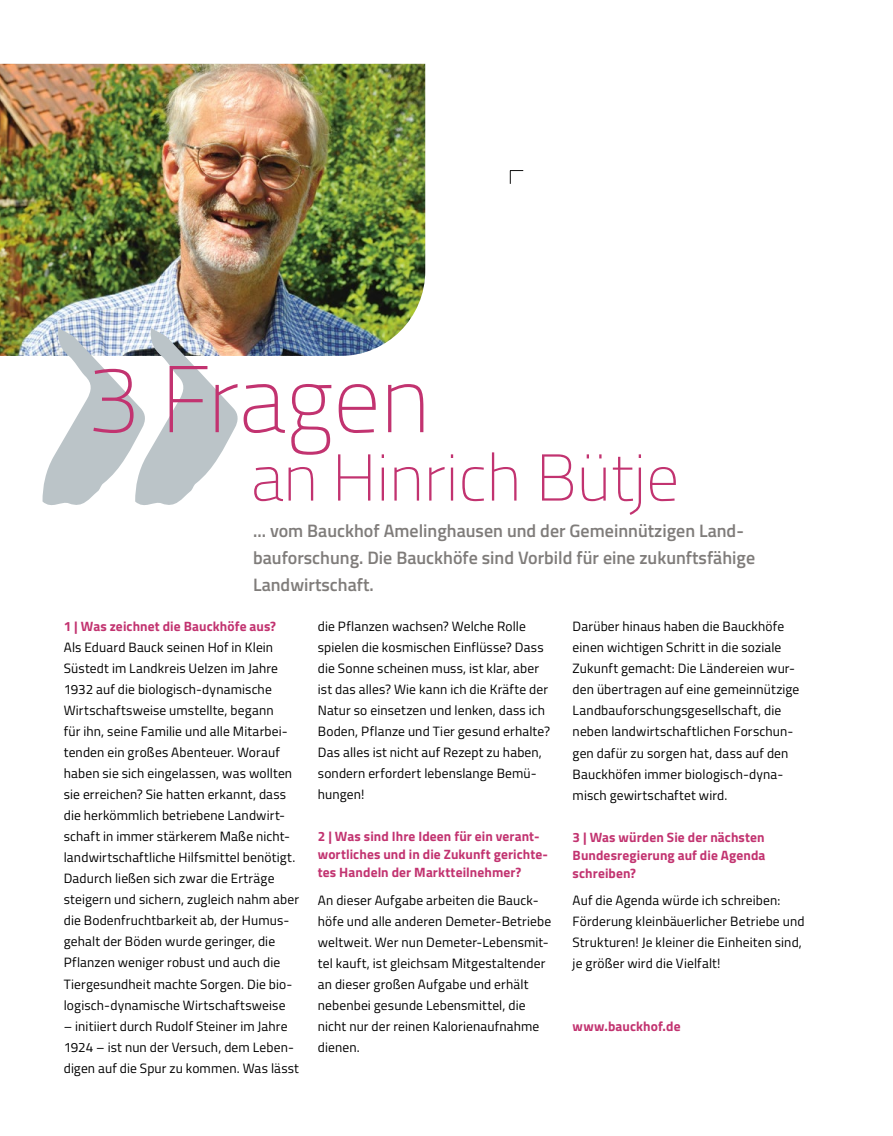
<style>
.page{position:relative;width:893px;height:1136px;background:#fff}
.page>*{position:absolute;margin:0;border:0;box-sizing:border-box;transform-origin:0 0}
.t1{font:100 94.5px "Titillium";color:#c23370}
.t2{font:100 66px "Titillium";color:#c23370}
.t3{font:600 18px/27px "Titillium";color:#7f7c7a}
.t4{font:13.5px/21px "Titillium";letter-spacing:.01em;color:#000}
.t5{font:700 13.5px/18px "Titillium";letter-spacing:.01em;color:#c23370}
</style>
<div class="page">
<img style="left:0;top:64px;width:425px;height:292px">
<svg style="left:510px;top:170px;width:13px;height:14px"></svg>
<svg style="left:43px;top:328px;width:196px;height:177px"></svg>
<h1 class="t1" style="left:87px;top:332px;width:345px">3 Fragen</h1>
<h2 class="t2" style="left:251px;top:430px;width:430px">an Hinrich Bütje</h2>
<h3 class="t3" style="left:253px;top:516px;width:503px">... vom Bauckhof Amelinghausen und der Gemeinnützigen Land&shy;bauforschung. Die Bauckhöfe sind Vorbild für eine zukunftsfähige<br>Landwirtschaft.</h3>
<p class="t5" style="left:64px;top:616px;width:214px">1 | Was zeichnet die Bauckhöfe aus?</p>
<p class="t4" style="left:64px;top:636px;width:237px">Als Eduard Bauck seinen Hof in Klein Süstedt im Landkreis Uelzen im Jahre 1932 auf die biologisch-dynamische Wirtschaftsweise umstellte, begann<br>für ihn, seine Familie und alle Mitarbei&shy;tenden ein großes Abenteuer. Worauf haben sie sich eingelassen, was wollten sie erreichen? Sie hatten erkannt, dass die herkömmlich betriebene Landwirt&shy;schaft in immer stärkerem Maße nicht&shy;landwirtschaftliche Hilfsmittel benötigt.<br>Dadurch ließen sich zwar die Erträge steigern und sichern, zugleich nahm aber die Bodenfruchtbarkeit ab, der Humus&shy;gehalt der Böden wurde geringer, die Pflanzen weniger robust und auch die Tiergesundheit machte Sorgen. Die bio&shy;logisch-dynamische Wirtschaftsweise</p>
<p class="t4" style="left:64px;top:1014px;width:237px">– initiiert durch Rudolf Steiner im Jahre<br>1924 – ist nun der Versuch, dem Leben&shy;digen auf die Spur zu kommen. Was lässt</p>
<p class="t4" style="left:318px;top:615px;width:234px">die Pflanzen wachsen? Welche Rolle spielen die kosmischen Einflüsse? Dass die Sonne scheinen muss, ist klar, aber ist das alles? Wie kann ich die Kräfte der Natur so einsetzen und lenken, dass ich Boden, Pflanze und Tier gesund erhalte?<br>Das alles ist nicht auf Rezept zu haben, sondern erfordert lebenslange Bemü&shy;hungen!</p>
<p class="t5" style="left:318px;top:827px;width:232px">2 | Was sind Ihre Ideen für ein verant&shy;wortliches und in die Zukunft gerichte&shy;tes Handeln der Marktteilnehmer?</p>
<p class="t4" style="left:318px;top:888px;width:235px">An dieser Aufgabe arbeiten die Bauck&shy;höfe und alle anderen Demeter-Betriebe weltweit. Wer nun Demeter-Lebensmit&shy;tel kauft, ist gleichsam Mitgestaltender an dieser großen Aufgabe und erhält nebenbei gesunde Lebensmittel, die nicht nur der reinen Kalorienaufnahme dienen.</p>
<p class="t4" style="left:573px;top:615px;width:228px">Darüber hinaus haben die Bauckhöfe einen wichtigen Schritt in die soziale Zukunft gemacht: Die Ländereien wur&shy;den übertragen auf eine gemeinnützige Landbauforschungsgesellschaft, die neben landwirtschaftlichen Forschun&shy;gen dafür zu sorgen hat, dass auf den Bauckhöfen immer biologisch-dyna&shy;misch gewirtschaftet wird.</p>
<p class="t5" style="left:573px;top:827px;width:194px;text-align:justify">3 | Was würden Sie der nächsten Bundesregierung auf die Agenda schreiben?</p>
<p class="t4" style="left:573px;top:888px;width:233px">Auf die Agenda würde ich schreiben:<br>Förderung kleinbäuerlicher Betriebe und Strukturen! Je kleiner die Einheiten sind, je größer wird die Vielfalt!</p>
<p class="t5" style="left:573px;top:1016px;width:109px">www.bauckhof.de</p>
</div>
